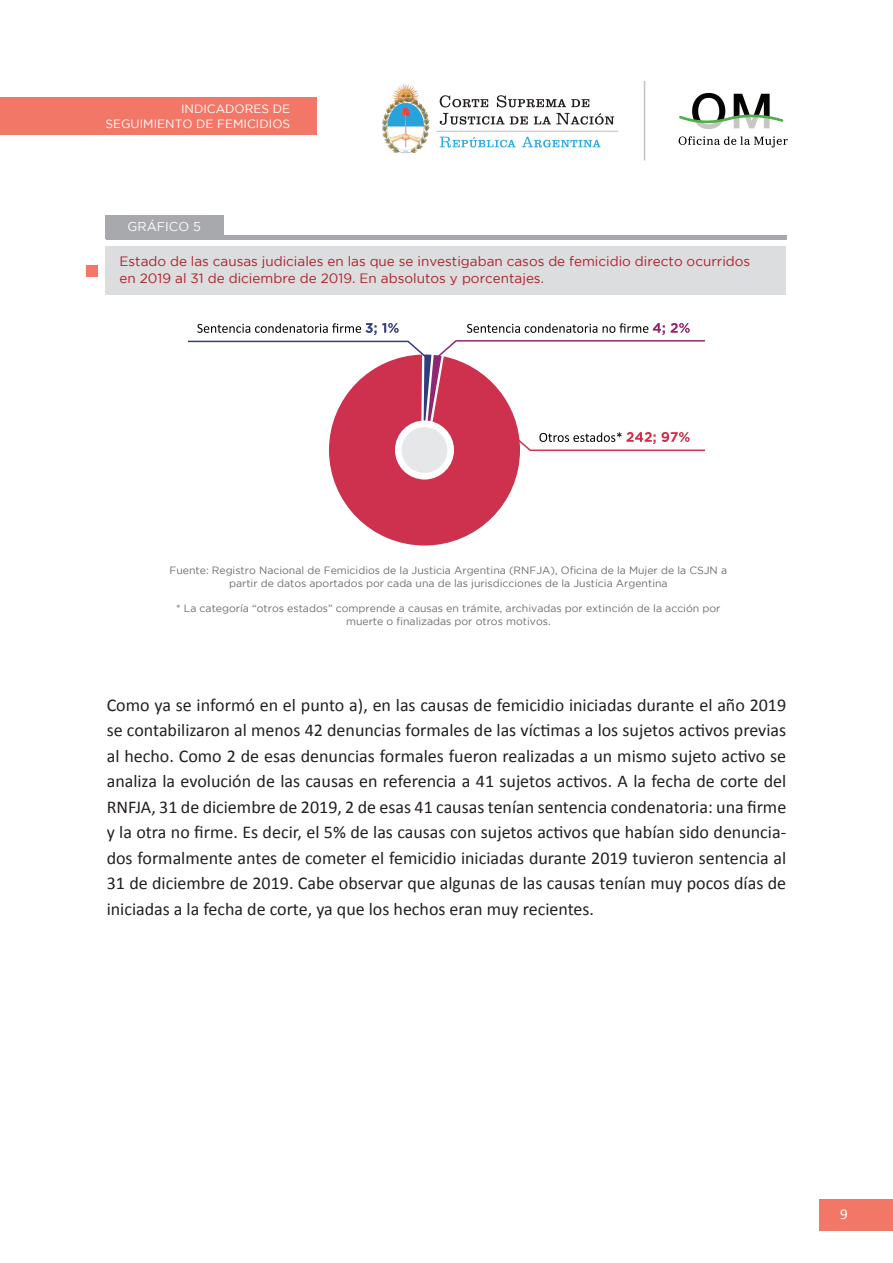
<style>
.page{position:relative;width:893px;height:1263px;background:#fff}
.page>*{position:absolute;margin:0;border:0;box-sizing:border-box;transform-origin:0 0}
.t1{font:18px/25.5px "Calibri";color:#231f20;text-align:justify}
.t2{font:15px "Calibri";color:#fff}
.t3{font:13.5px/16.2px "Gotham";color:#af1f26}
.t4{font:12.75px "Gotham";color:#fff}
.t5{font:12px/14.4px "Gotham";color:#fff;text-align:right}
.t6{font:10.5px/12.6px "Gotham";color:#6c6d70;text-align:center}
</style>
<div class="page">
<div style="left:819px;top:1199px;width:74px;height:31px;background:#f37767"></div>
<svg style="left:679px;top:136px;width:109px;height:11px"></svg>
<svg style="left:679px;top:93px;width:104px;height:36px"></svg>
<img style="left:382px;top:84px;width:48px;height:69px">
<svg style="left:440px;top:113px;width:174px;height:12px"></svg>
<svg style="left:440px;top:95px;width:149px;height:12px"></svg>
<svg style="left:440px;top:137px;width:161px;height:11px"></svg>
<hr style="left:436px;top:131px;width:182px;height:1px;background:#bcbfbe">
<hr style="left:644px;top:81px;width:1px;height:80px;background:#c1c2c4">
<div style="left:0;top:98px;width:317px;height:37px;background:#f37767"></div>
<div style="left:105px;top:215px;width:118px;height:24px;background:#a8a9ad"></div>
<hr style="left:106px;top:236px;width:681px;height:4px;background:#a8a9ad">
<div style="left:105px;top:246px;width:681px;height:49px;background:#dcdddf"></div>
<div style="left:86px;top:265px;width:12px;height:12px;background:#f37767"></div>
<svg style="left:187px;top:323px;width:518px;height:222px"></svg>
<div style="left:395px;top:420px;width:59px;height:59px;background:#fff;border-radius:50%"></div>
<div style="left:402px;top:427px;width:45px;height:46px;background:#e6e7e9;border-radius:50%"></div>
<p class="t5" style="left:106px;top:102px;width:186px">INDICADORES DE<br>SEGUIMIENTO DE FEMICIDIOS</p>
<p class="t4" style="left:128px;top:220px;width:75px">GRÁFICO 5</p>
<p class="t3" style="left:119px;top:253px;width:632px">Estado de las causas judiciales en las que se investigaban casos de femicidio directo ocurridos en 2019 al 31 de diciembre de 2019. En absolutos y porcentajes.</p>
<p class="t6" style="left:170px;top:564px;width:559px">Fuente: Registro Nacional de Femicidios de la Justicia Argentina (RNFJA), Oficina de la Mujer de la CSJN a partir de datos aportados por cada una de las jurisdicciones de la Justicia Argentina</p>
<p class="t6" style="left:176px;top:602px;width:546px">* La categoría “otros estados” comprende a causas en trámite, archivadas por extinción de la acción por muerte o finalizadas por otros motivos.</p>
<p class="t1" style="left:107px;top:692px;width:681px">Como ya se informó en el punto a), en las causas de femicidio iniciadas durante el año 2019 se contabilizaron al menos 42 denuncias formales de las víctimas a los sujetos activos previas al hecho. Como 2 de esas denuncias formales fueron realizadas a un mismo sujeto activo se analiza la evolución de las causas en referencia a 41 sujetos activos. A la fecha de corte del RNFJA, 31 de diciembre de 2019, 2 de esas 41 causas tenían sentencia condenatoria: una firme y la otra no firme. Es decir, el 5% de las causas con sujetos activos que habían sido denuncia&shy;dos formalmente antes de cometer el femicidio iniciadas durante 2019 tuvieron sentencia al 31 de diciembre de 2019. Cabe observar que algunas de las causas tenían muy pocos días de iniciadas a la fecha de corte, ya que los hechos eran muy recientes.</p>
<p class="t2" style="left:840px;top:1204px;width:9px">9</p>
</div>
